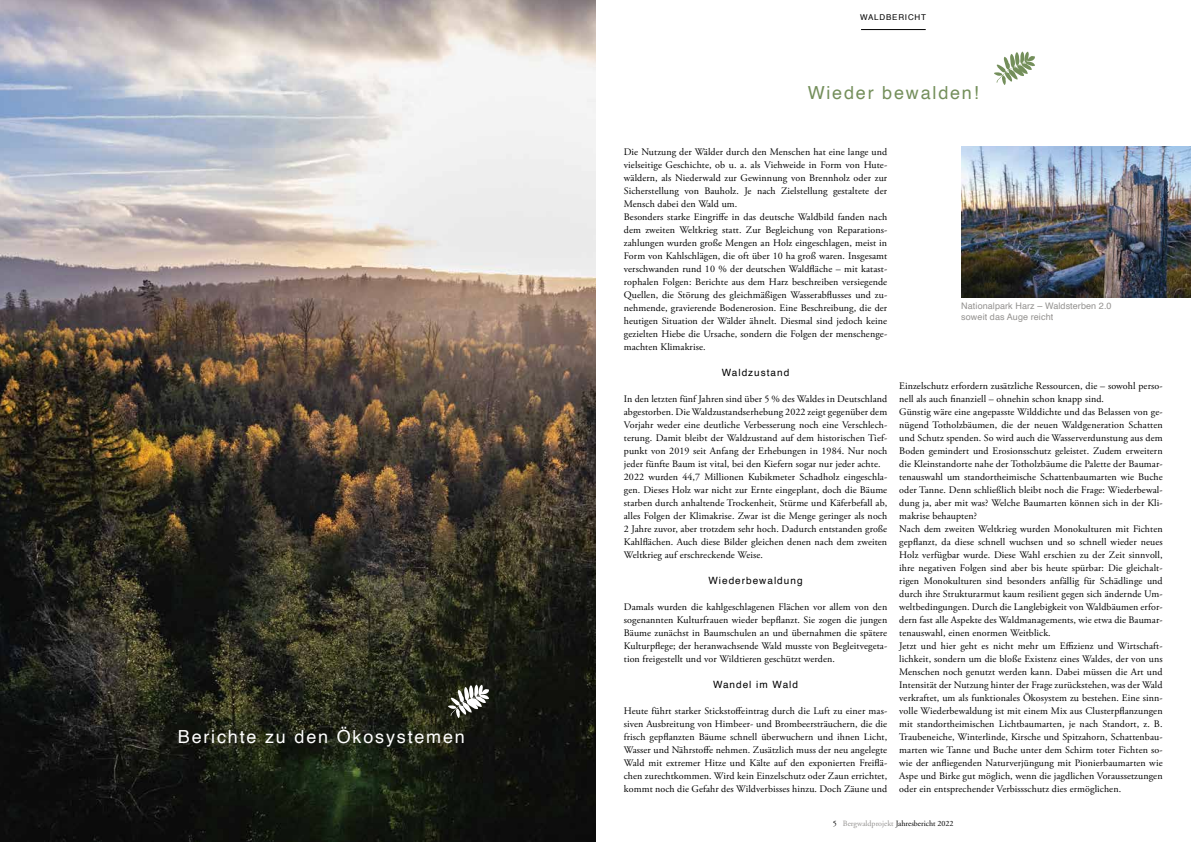
<style>
.page{position:relative;width:1191px;height:842px;background:#fff}
.page>*{position:absolute;margin:0;border:0;box-sizing:border-box;transform-origin:0 0}
.t1{font:18px "Helvetica";letter-spacing:.1em;color:#fff}
.t2{font:18px "Helvetica";letter-spacing:.1em;color:#748f5b}
.t3{font:10px/13px "Adobe Garamond Pro";letter-spacing:.01em;color:#000}
.t4{font:10px "Helvetica";letter-spacing:.1em;color:#000}
.t5{font:9px/10.8px "Helvetica";letter-spacing:.01em;color:#949290}
.t6{font:8px "Adobe Garamond";color:#000}
.t7{font:8px "Helvetica";letter-spacing:.1em;color:#000}
.s1{color:#949290}
</style>
<div class="page">
<img style="left:961px;top:146px;width:230px;height:152px">
<img style="left:0;top:0;width:595px;height:842px">
<hr style="left:861px;top:29px;width:64px;height:1px;background:#000">
<svg style="left:994px;top:52px;width:41px;height:33px"></svg>
<svg style="left:448px;top:685px;width:41px;height:33px"></svg>
<h1 class="t1" style="left:178px;top:722px;width:288px">Berichte zu den Ökosystemen</h1>
<p class="t7" style="left:860px;top:11px;width:67px">WALDBERICHT</p>
<h1 class="t2" style="left:807px;top:78px;width:173px">Wieder bewalden!</h1>
<p class="t3" style="left:624px;top:145px;width:265px">Die Nutzung der Wälder durch den Menschen hat eine lange und vielseitige Geschichte, ob u. a. als Viehweide in Form von Hute&shy;wäldern, als Niederwald zur Gewinnung von Brennholz oder zur Sicherstellung von Bauholz. Je nach Zielstellung gestaltete der Mensch dabei den Wald um.<br>Besonders starke Eingriffe in das deutsche Waldbild fanden nach dem zweiten Weltkrieg statt. Zur Begleichung von Reparations&shy;zahlungen wurden große Mengen an Holz eingeschlagen, meist in Form von Kahlschlägen, die oft über 10 ha groß waren. Insgesamt verschwanden rund 10 % der deutschen Waldfläche – mit katast&shy;rophalen Folgen: Berichte aus dem Harz beschreiben versiegende Quellen, die Störung des gleichmäßigen Wasserabflusses und zu&shy;nehmende, gravierende Bodenerosion. Eine Beschreibung, die der heutigen Situation der Wälder ähnelt. Diesmal sind jedoch keine gezielten Hiebe die Ursache, sondern die Folgen der menschenge&shy;machten Klimakrise.</p>
<p class="t4" style="left:722px;top:365px;width:69px">Waldzustand</p>
<p class="t3" style="left:624px;top:392px;width:265px">In den letzten fünf Jahren sind über 5 % des Waldes in Deutschland abgestorben. Die Waldzustandserhebung 2022 zeigt gegenüber dem Vorjahr weder eine deutliche Verbesserung noch eine Verschlech&shy;terung. Damit bleibt der Waldzustand auf dem historischen Tief&shy;punkt von 2019 seit Anfang der Erhebungen in 1984. Nur noch jeder fünfte Baum ist vital, bei den Kiefern sogar nur jeder achte.<br>2022 wurden 44,7 Millionen Kubikmeter Schadholz eingeschla&shy;gen. Dieses Holz war nicht zur Ernte eingeplant, doch die Bäume starben durch anhaltende Trockenheit, Stürme und Käferbefall ab, alles Folgen der Klimakrise. Zwar ist die Menge geringer als noch 2 Jahre zuvor, aber trotzdem sehr hoch. Dadurch entstanden große Kahlflächen. Auch diese Bilder gleichen denen nach dem zweiten Weltkrieg auf erschreckende Weise.</p>
<p class="t4" style="left:708px;top:573px;width:96px">Wiederbewaldung</p>
<p class="t3" style="left:624px;top:600px;width:265px;text-align:justify">Damals wurden die kahlgeschlagenen Flächen vor allem von den sogenannten Kulturfrauen wieder bepflanzt. Sie zogen die jungen Bäume zunächst in Baumschulen an und übernahmen die spätere Kulturpflege; der heranwachsende Wald musste von Begleitvegeta&shy;tion freigestellt und vor Wildtieren geschützt werden.</p>
<p class="t4" style="left:713px;top:677px;width:87px">Wandel im Wald</p>
<p class="t3" style="left:624px;top:704px;width:265px;text-align:justify">Heute führt starker Stickstoffeintrag durch die Luft zu einer mas&shy;siven Ausbreitung von Himbeer- und Brombeersträuchern, die die frisch gepflanzten Bäume schnell überwuchern und ihnen Licht, Wasser und Nährstoffe nehmen. Zusätzlich muss der neu angelegte Wald mit extremer Hitze und Kälte auf den exponierten Freiflä&shy;chen zurechtkommen. Wird kein Einzelschutz oder Zaun errichtet, kommt noch die Gefahr des Wildverbisses hinzu. Doch Zäune und</p>
<p class="t5" style="left:961px;top:301px;width:152px">Nationalpark Harz – Waldsterben 2.0 soweit das Auge reicht</p>
<p class="t3" style="left:899px;top:380px;width:265px">Einzelschutz erfordern zusätzliche Ressourcen, die – sowohl perso&shy;nell als auch finanziell – ohnehin schon knapp sind.<br>Günstig wäre eine angepasste Wilddichte und das Belassen von ge&shy;nügend Totholzbäumen, die der neuen Waldgeneration Schatten und Schutz spenden. So wird auch die Wasserverdunstung aus dem Boden gemindert und Erosionsschutz geleistet. Zudem erweitern die Kleinstandorte nahe der Totholzbäume die Palette der Baumar&shy;tenauswahl um standortheimische Schattenbaumarten wie Buche oder Tanne. Denn schließlich bleibt noch die Frage: Wiederbewal&shy;dung ja, aber mit was? Welche Baumarten können sich in der Kli&shy;makrise behaupten?<br>Nach dem zweiten Weltkrieg wurden Monokulturen mit Fichten gepflanzt, da diese schnell wuchsen und so schnell wieder neues Holz verfügbar wurde. Diese Wahl erschien zu der Zeit sinnvoll, ihre negativen Folgen sind aber bis heute spürbar: Die gleichalt&shy;rigen Monokulturen sind besonders anfällig für Schädlinge und durch ihre Strukturarmut kaum resilient gegen sich ändernde Um&shy;weltbedingungen. Durch die Langlebigkeit von Waldbäumen erfor&shy;dern fast alle Aspekte des Waldmanagements, wie etwa die Baumar&shy;tenauswahl, einen enormen Weitblick.<br>Jetzt und hier geht es nicht mehr um Effizienz und Wirtschaft&shy;lichkeit, sondern um die bloße Existenz eines Waldes, der von uns Menschen noch genutzt werden kann. Dabei müssen die Art und Intensität der Nutzung hinter der Frage zurückstehen, was der Wald verkraftet, um als funktionales Ökosystem zu bestehen. Eine sinn&shy;volle Wiederbewaldung ist mit einem Mix aus Clusterpflanzungen mit standortheimischen Lichtbaumarten, je nach Standort, z. B.<br>Traubeneiche, Winterlinde, Kirsche und Spitzahorn, Schattenbau&shy;marten wie Tanne und Buche unter dem Schirm toter Fichten so&shy;wie der anfliegenden Naturverjüngung mit Pionierbaumarten wie Aspe und Birke gut möglich, wenn die jagdlichen Voraussetzungen oder ein entsprechender Verbissschutz dies ermöglichen.</p>
<p class="t6" style="left:833px;top:819px;width:122px">5 <span class="s1">Bergwaldprojekt</span> Jahresbericht 2022</p>
</div>
